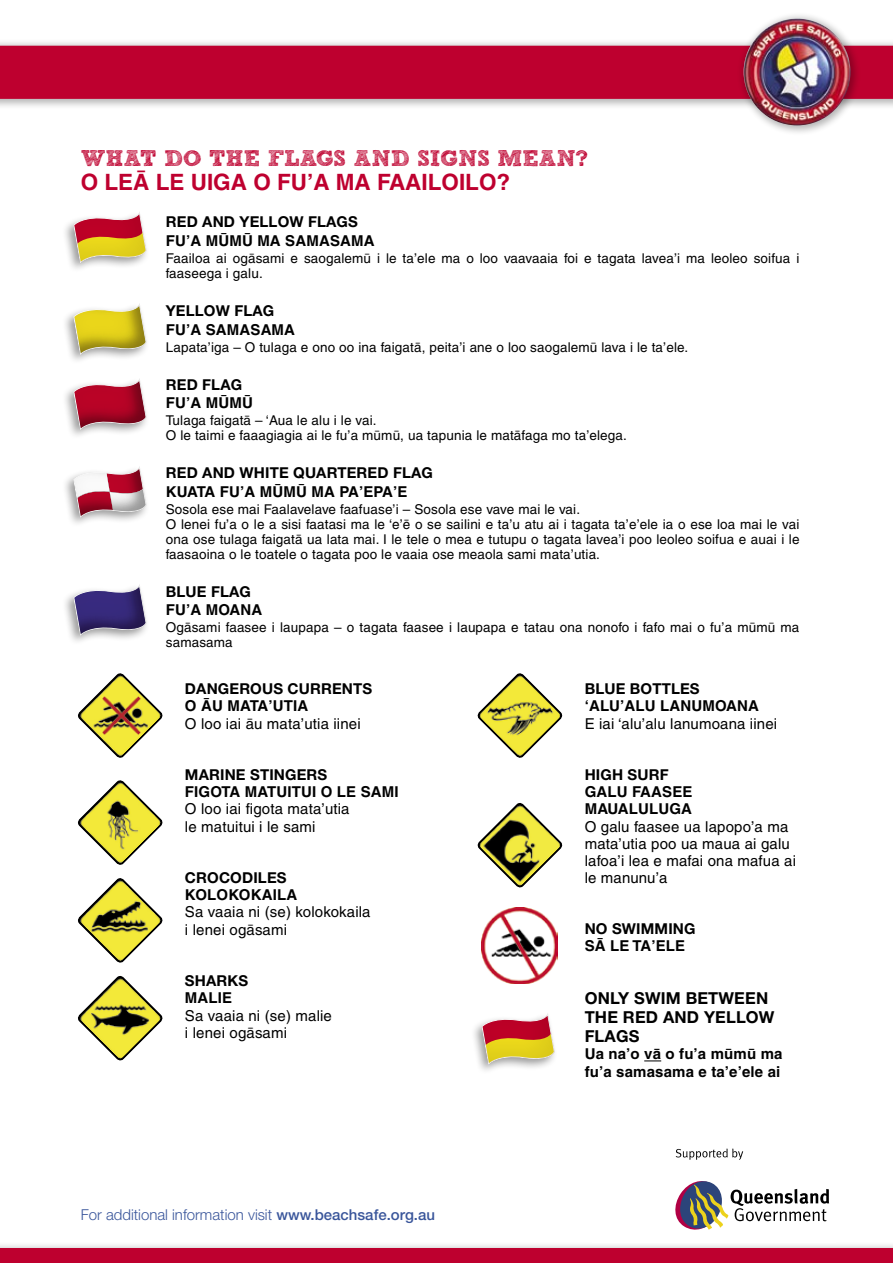
<style>
.page{position:relative;width:893px;height:1263px;background:#fff}
.page>*{position:absolute;margin:0;border:0;box-sizing:border-box;transform-origin:0 0}
.t1{font:22.5px "Sketch Rockwell";color:#be002f}
.t2{font:700 22.5px "Helvetica CE";color:#be002f}
.t3{font:700 16.5px/19px "Helvetica Neue LT";letter-spacing:.01em;color:#000}
.t4{font:15px/17.2px "Helvetica CE";letter-spacing:.01em;color:#000}
.t5{font:700 15px/17.2px "Helvetica CE";letter-spacing:.01em;color:#000}
.t6{font:700 15px "Helvetica Neue LT";letter-spacing:.01em;color:#000}
.t7{font:300 15px "Helvetica Neue LT";color:#3a569b}
.t8{font:13.5px/15px "Helvetica CE";letter-spacing:.01em;color:#000}
.s1{font-family:"Helvetica Neue";font-weight:500}
</style>
<div class="page">
<div style="left:0;top:37px;width:893px;height:100px;background:#000;opacity:.3"></div>
<div style="left:0;top:46px;width:893px;height:53px;background:#be002f"></div>
<div style="left:0;top:1239px;width:893px;height:24px;background:#000;opacity:.3"></div>
<div style="left:0;top:1248px;width:893px;height:15px;background:#be002f"></div>
<div style="left:735px;top:10px;width:153px;height:153px;background:#000;opacity:.3"></div>
<img style="left:744px;top:19px;width:106px;height:106px;border-radius:53px">
<svg style="left:78px;top:673px;width:85px;height:85px"></svg>
<svg style="left:477px;top:673px;width:86px;height:85px"></svg>
<svg style="left:78px;top:780px;width:85px;height:85px"></svg>
<svg style="left:477px;top:803px;width:86px;height:85px"></svg>
<svg style="left:78px;top:878px;width:85px;height:85px"></svg>
<svg style="left:78px;top:976px;width:85px;height:85px"></svg>
<svg style="left:644px;top:1060px;width:17px;height:1px"></svg>
<img style="left:482px;top:908px;width:76px;height:76px">
<svg style="left:479px;top:1013px;width:76px;height:56px"></svg>
<svg style="left:71px;top:212px;width:76px;height:56px"></svg>
<svg style="left:71px;top:304px;width:76px;height:55px"></svg>
<svg style="left:71px;top:379px;width:76px;height:55px"></svg>
<svg style="left:71px;top:466px;width:76px;height:56px"></svg>
<svg style="left:71px;top:584px;width:76px;height:56px"></svg>
<div style="left:592px;top:1172px;width:244px;height:70px;background:#fff"></div>
<svg style="left:675px;top:1181px;width:154px;height:49px"></svg>
<svg style="left:676px;top:1148px;width:67px;height:12px"></svg>
<h1 class="t1" style="left:81px;top:146px;width:509px">WHAT DO THE FLAGS AND SIGNS MEAN?</h1>
<h1 class="t2" style="left:81px;top:168px;width:431px">O LEĀ LE UIGA O FU’A MA FAAILOILO?</h1>
<p class="t6" style="left:166px;top:213px;width:194px">RED AND YELLOW FLAGS</p>
<p class="t5" style="left:166px;top:232px;width:210px">FU’A MŪMŪ MA SAMASAMA</p>
<p class="t8" style="left:166px;top:251px;width:635px">Faailoa ai ogāsami e saogalemū i le ta’ele ma o loo vaavaaia foi e tagata lavea’i ma leoleo soifua i faaseega i galu.</p>
<p class="t6" style="left:166px;top:301px;width:110px">YELLOW FLAG</p>
<p class="t5" style="left:166px;top:320px;width:131px">FU’A SAMASAMA</p>
<p class="t8" style="left:166px;top:339px;width:524px">Lapata’iga – O tulaga e ono oo ina faigatā, peita’i ane o loo saogalemū lava i le ta’ele.</p>
<p class="t6" style="left:166px;top:375px;width:78px">RED FLAG</p>
<p class="t5" style="left:166px;top:394px;width:89px">FU’A MŪMŪ</p>
<p class="t8" style="left:166px;top:413px;width:463px">Tulaga faigatā – ‘Aua le alu i le vai.<br>O le taimi e faaagiagia ai le fu’a mūmū, ua tapunia le matāfaga mo ta’elega.</p>
<p class="t6" style="left:166px;top:463px;width:269px">RED AND WHITE QUARTERED FLAG</p>
<p class="t5" style="left:166px;top:482px;width:243px">KUATA FU’A MŪMŪ MA pA’EpA’E</p>
<p class="t8" style="left:166px;top:501px;width:635px">Sosola ese mai Faalavelave faafuase’i – Sosola ese vave mai le vai.<br>O lenei fu’a o le a sisi faatasi ma le ‘e’ē o se sailini e ta’u atu ai i tagata ta’e’ele ia o ese loa mai le vai ona ose tulaga faigatā ua lata mai. I le tele o mea e tutupu o tagata lavea’i poo leoleo soifua e auai i le faasaoina o le toatele o tagata poo le vaaia ose meaola sami mata’utia.</p>
<p class="t6" style="left:166px;top:582px;width:87px">BLUE FLAG</p>
<p class="t5" style="left:166px;top:601px;width:98px">FU’A MOANA</p>
<p class="t8" style="left:166px;top:620px;width:635px">Ogāsami faasee i laupapa – o tagata faasee i laupapa e tatau ona nonofo i fafo mai o fu’a mūmū ma samasama</p>
<p class="t6" style="left:185px;top:679px;width:189px">DANGEROUS CURRENTS</p>
<p class="t5" style="left:185px;top:697px;width:125px">O ĀU MATA’UTIA</p>
<p class="t4" style="left:185px;top:715px;width:177px">O loo iai āu mata’utia iinei</p>
<p class="t6" style="left:185px;top:765px;width:144px">MARINE STINGERS</p>
<p class="t5" style="left:185px;top:783px;width:215px">FIGOTA MATUITUI O LE SAMI</p>
<p class="t4" style="left:185px;top:800px;width:166px">O loo iai figota mata’utia le matuitui i le sami</p>
<p class="t6" style="left:185px;top:868px;width:103px">CROCODILES</p>
<p class="t5" style="left:185px;top:886px;width:114px">KOLOKOKAILA</p>
<p class="t4" style="left:185px;top:903px;width:187px">Sa vaaia ni (se) kolokokaila i lenei ogāsami</p>
<p class="t6" style="left:185px;top:971px;width:65px">SHARKS</p>
<p class="t5" style="left:185px;top:989px;width:49px">MALIE</p>
<p class="t4" style="left:185px;top:1006px;width:148px">Sa vaaia ni (se) malie i lenei ogāsami</p>
<p class="t7" style="left:81px;top:1206px;width:356px">For additional information visit <span class="s1">www.beachsafe.org.au</span></p>
<p class="t6" style="left:585px;top:679px;width:117px">BLUE BOTTLES</p>
<p class="t5" style="left:585px;top:697px;width:176px">‘ALU’ALU LANUMOANA</p>
<p class="t4" style="left:585px;top:715px;width:194px">E iai ‘alu’alu lanumoana iinei</p>
<p class="t6" style="left:585px;top:765px;width:85px">HIGH SURF</p>
<p class="t5" style="left:585px;top:783px;width:109px">GALU FAASEE<br>MAUALULUGA</p>
<p class="t4" style="left:585px;top:818px;width:213px">O galu faasee ua lapopo’a ma mata’utia poo ua maua ai galu lafoa’i lea e mafai ona mafua ai le manunu’a</p>
<p class="t6" style="left:585px;top:919px;width:112px">NO SWIMMING</p>
<p class="t5" style="left:585px;top:937px;width:102px">SĀ LE TA’ELE</p>
<p class="t3" style="left:585px;top:988px;width:191px">ONLY SWIM BETWEEN<br>THE RED AND YELLOW<br>FLAGS</p>
<p class="t5" style="left:585px;top:1045px;width:199px">Ua na’o vā o fu’a mūmū ma fu’a samasama e ta’e’ele ai</p>
</div>
